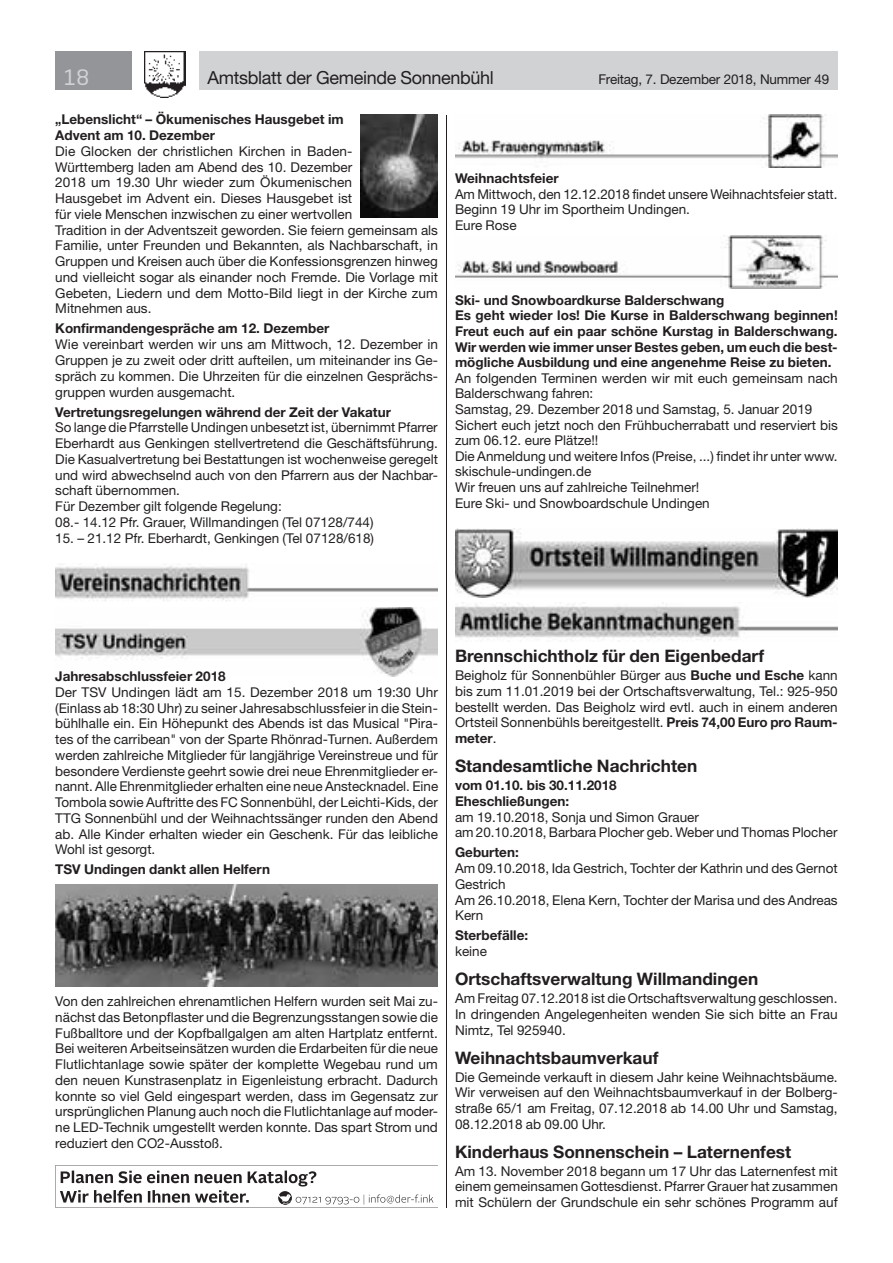
<style>
.page{position:relative;width:893px;height:1263px;background:#fff}
.page>*{position:absolute;margin:0;border:0;box-sizing:border-box;transform-origin:0 0}
.t1{font:21px "Neo Sans Std";color:#d1d2d4}
.t2{font:18px "Helvetica Neue LT Std";letter-spacing:-.02em;color:#231f20}
.t3{font:700 17.25px "Helvetica Neue LT Std";color:#231f20}
.t4{font:13.5px/15.8px "Helvetica Neue LT Std";color:#231f20;text-align:justify}
.t5{font:700 13.5px/15.6px "Helvetica Neue LT Std";color:#231f20}
.s1{font-weight:700}
</style>
<div class="page">
<div style="left:199px;top:51px;width:639px;height:38px;background:#d1d2d4"></div>
<div style="left:55px;top:51px;width:77px;height:38px;background:#939598"></div>
<img style="left:145px;top:51px;width:41px;height:47px">
<img style="left:55px;top:564px;width:383px;height:37px">
<img style="left:55px;top:607px;width:383px;height:70px">
<img style="left:55px;top:884px;width:383px;height:102px">
<img style="left:455px;top:115px;width:383px;height:52px">
<img style="left:455px;top:236px;width:383px;height:53px">
<img style="left:455px;top:529px;width:383px;height:68px">
<img style="left:455px;top:604px;width:383px;height:38px">
<hr style="left:446px;top:115px;width:1px;height:1093px;background:#231f20">
<img style="left:361px;top:115px;width:77px;height:103px">
<svg style="left:55px;top:1165px;width:383px;height:43px"></svg>
<h1 class="t1" style="left:64px;top:64px;width:27px">18</h1>
<h2 class="t2" style="left:207px;top:67px;width:288px">Amtsblatt der Gemeinde Sonnenbühl</h2>
<p class="t4" style="left:598px;top:71px;width:232px">Freitag, 7. Dezember 2018, Nummer 49</p>
<p class="t5" style="left:55px;top:111px;width:290px">„Lebenslicht“ – Ökumenisches Hausgebet im<br>Advent am 10. Dezember</p>
<p class="t4" style="left:55px;top:143px;width:384px;text-align:left">Die Glocken der christlichen Kirchen in Baden-<br>Württemberg laden am Abend des 10. Dezember<br>2018 um 19.30 Uhr wieder zum Ökumenischen<br>Hausgebet im Advent ein. Dieses Hausgebet ist<br>für viele Menschen inzwischen zu einer wertvollen<br>Tradition in der Adventszeit geworden. Sie feiern gemeinsam als Familie, unter Freunden und Bekannten, als Nachbarschaft, in Gruppen und Kreisen auch über die Konfessionsgrenzen hinweg und vielleicht sogar als einander noch Fremde. Die Vorlage mit Gebeten, Liedern und dem Motto-Bild liegt in der Kirche zum Mitnehmen aus.</p>
<p class="t5" style="left:55px;top:321px;width:276px">Konfirmandengespräche am 12. Dezember</p>
<p class="t4" style="left:55px;top:336px;width:384px">Wie vereinbart werden wir uns am Mittwoch, 12. Dezember in Gruppen je zu zweit oder dritt aufteilen, um miteinander ins Ge&shy;spräch zu kommen. Die Uhrzeiten für die einzelnen Gesprächs&shy;gruppen wurden ausgemacht.</p>
<p class="t5" style="left:55px;top:404px;width:337px">Vertretungsregelungen während der Zeit der Vakatur</p>
<p class="t4" style="left:55px;top:419px;width:384px;text-align:left">So lange die Pfarrstelle Undingen unbesetzt ist, übernimmt Pfarrer Eberhardt aus Genkingen stellvertretend die Geschäftsführung.<br>Die Kasualvertretung bei Bestattungen ist wochenweise geregelt und wird abwechselnd auch von den Pfarrern aus der Nachbar&shy;schaft übernommen.<br>Für Dezember gilt folgende Regelung:<br>08.- 14.12 Pfr. Grauer, Willmandingen (Tel 07128/744)</p>
<p class="t4" style="left:55px;top:530px;width:320px">15. – 21.12 Pfr. Eberhardt, Genkingen (Tel 07128/618)</p>
<p class="t5" style="left:455px;top:170px;width:105px">Weihnachtsfeier</p>
<p class="t4" style="left:455px;top:186px;width:384px;text-align:left">Am Mittwoch, den 12.12.2018 findet unsere Weihnachtsfeier statt.<br>Beginn 19 Uhr im Sportheim Undingen.<br>Eure Rose</p>
<p class="t5" style="left:455px;top:292px;width:384px">Ski- und Snowboardkurse Balderschwang<br>Es geht wieder los! Die Kurse in Balderschwang beginnen!<br>Freut euch auf ein paar schöne Kurstag in Balderschwang.<br>Wir werden wie immer unser Bestes geben, um euch die best&shy;mögliche Ausbildung und eine angenehme Reise zu bieten.</p>
<p class="t4" style="left:455px;top:370px;width:384px;text-align:left">An folgenden Terminen werden wir mit euch gemeinsam nach Balderschwang fahren:<br>Samstag, 29. Dezember 2018 und Samstag, 5. Januar 2019<br>Sichert euch jetzt noch den Frühbucherrabatt und reserviert bis zum 06.12. eure Plätze!!<br>Die Anmeldung und weitere Infos (Preise, ...) findet ihr unter www. skischule-undingen.de<br>Wir freuen uns auf zahlreiche Teilnehmer!<br>Eure Ski- und Snowboardschule Undingen</p>
<p class="t5" style="left:55px;top:668px;width:172px">Jahresabschlussfeier 2018</p>
<p class="t4" style="left:55px;top:684px;width:384px">Der TSV Undingen lädt am 15. Dezember 2018 um 19:30 Uhr (Einlass ab 18:30 Uhr) zu seiner Jahresabschlussfeier in die Stein&shy;bühlhalle ein. Ein Höhepunkt des Abends ist das Musical "Pira&shy;tes of the carribean" von der Sparte Rhönrad-Turnen. Außerdem werden zahlreiche Mitglieder für langjährige Vereinstreue und für besondere Verdienste geehrt sowie drei neue Ehrenmitglieder er&shy;nannt. Alle Ehrenmitglieder erhalten eine neue Anstecknadel. Eine Tombola sowie Auftritte des FC Sonnenbühl, der Leichti-Kids, der TTG Sonnenbühl und der Weihnachtssänger runden den Abend ab. Alle Kinder erhalten wieder ein Geschenk. Für das leibliche Wohl ist gesorgt.</p>
<p class="t5" style="left:55px;top:861px;width:216px">TSV Undingen dankt allen Helfern</p>
<p class="t4" style="left:55px;top:993px;width:384px">Von den zahlreichen ehrenamtlichen Helfern wurden seit Mai zu&shy;nächst das Betonpflaster und die Begrenzungsstangen sowie die Fußballtore und der Kopfballgalgen am alten Hartplatz entfernt.<br>Bei weiteren Arbeitseinsätzen wurden die Erdarbeiten für die neue Flutlichtanlage sowie später der komplette Wegebau rund um den neuen Kunstrasenplatz in Eigenleistung erbracht. Dadurch konnte so viel Geld eingespart werden, dass im Gegensatz zur ursprünglichen Planung auch noch die Flutlichtanlage auf moder&shy;ne LED-Technik umgestellt werden konnte. Das spart Strom und reduziert den CO2-Ausstoß.</p>
<p class="t3" style="left:455px;top:645px;width:311px">Brennschichtholz für den Eigenbedarf</p>
<p class="t4" style="left:455px;top:667px;width:384px">Beigholz für Sonnenbühler Bürger aus <span class="s1">Buche und Esche</span> kann bis zum 11.01.2019 bei der Ortschaftsverwaltung, Tel.: 925-950 bestellt werden. Das Beigholz wird evtl. auch in einem anderen Ortsteil Sonnenbühls bereitgestellt. <span class="s1">Preis 74,00 Euro pro Raum&shy;meter</span>.</p>
<p class="t3" style="left:455px;top:755px;width:244px">Standesamtliche Nachrichten</p>
<p class="t5" style="left:455px;top:777px;width:163px">vom 01.10. bis 30.11.2018<br>Eheschließungen:</p>
<p class="t4" style="left:455px;top:809px;width:384px">am 19.10.2018, Sonja und Simon Grauer<br>am 20.10.2018, Barbara Plocher geb. Weber und Thomas Plocher</p>
<p class="t5" style="left:455px;top:844px;width:65px">Geburten:</p>
<p class="t4" style="left:455px;top:860px;width:384px;text-align:left">Am 09.10.2018, Ida Gestrich, Tochter der Kathrin und des Gernot Gestrich<br>Am 26.10.2018, Elena Kern, Tochter der Marisa und des Andreas Kern</p>
<p class="t5" style="left:455px;top:927px;width:75px">Sterbefälle:</p>
<p class="t4" style="left:455px;top:943px;width:34px">keine</p>
<p class="t3" style="left:455px;top:968px;width:305px">Ortschaftsverwaltung Willmandingen</p>
<p class="t4" style="left:455px;top:990px;width:384px">Am Freitag 07.12.2018 ist die Ortschaftsverwaltung geschlossen.<br>In dringenden Angelegenheiten wenden Sie sich bitte an Frau Nimtz, Tel 925940.</p>
<p class="t3" style="left:455px;top:1047px;width:205px">Weihnachtsbaumverkauf</p>
<p class="t4" style="left:455px;top:1069px;width:384px">Die Gemeinde verkauft in diesem Jahr keine Weihnachtsbäume.<br>Wir verweisen auf den Weihnachtsbaumverkauf in der Bolberg&shy;straße 65/1 am Freitag, 07.12.2018 ab 14.00 Uhr und Samstag, 08.12.2018 ab 09.00 Uhr.</p>
<p class="t3" style="left:455px;top:1141px;width:338px">Kinderhaus Sonnenschein – Laternenfest</p>
<p class="t4" style="left:455px;top:1163px;width:384px">Am 13. November 2018 begann um 17 Uhr das Laternenfest mit einem gemeinsamen Gottesdienst. Pfarrer Grauer hat zusammen mit Schülern der Grundschule ein sehr schönes Programm auf</p>
</div>
